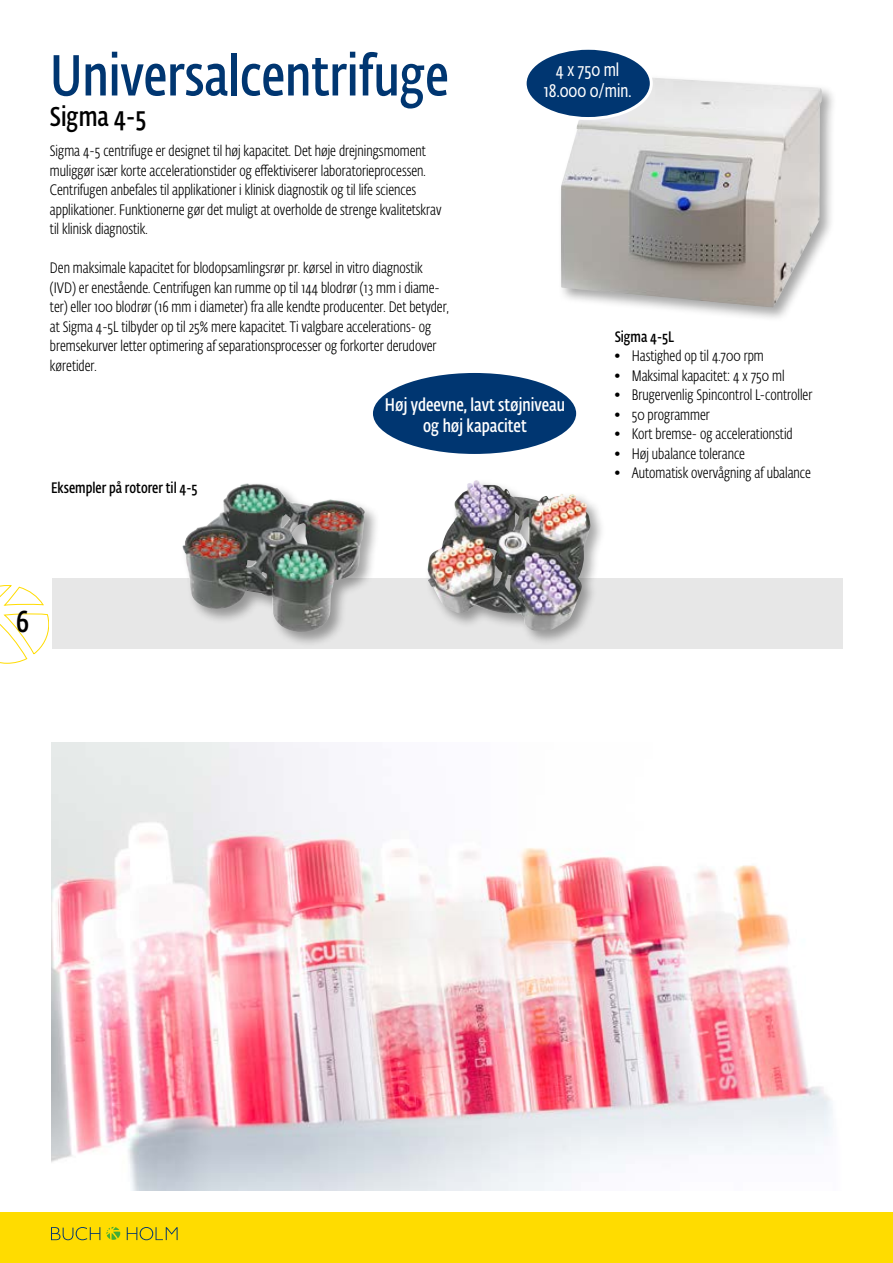
<style>
.page{position:relative;width:893px;height:1263px;background:#fff}
.page>*{position:absolute;margin:0;border:0;box-sizing:border-box;transform-origin:0 0}
.Produktoverskrift{font:600 57px "Fe Sa Cond Alt Std";color:#003671}
.t1{font:600 30px "Fe Sa Cond Alt Std";color:#000}
.produkt_headline_2{font:600 27px "Fe Sa Cond Alt Std";color:#000}
.Brødtekst_til_vare{font:600 18px/21px "Fe Sa Cond Alt Std";color:#fff;text-align:center}
.Brødtekst_til_vare-2{font:18px "Fe Sa Cond Alt Std";color:#fff}
.Brødtekst_til_vare-3{font:300 15px/19.5px "Fe Sa Cond Alt Std";color:#000}
.Fakturatekst{font:600 15px "Fe Sa Cond Alt Std";color:#000}
</style>
<div class="page">
<div style="left:0;top:1212px;width:893px;height:51px;background:#ffdc00"></div>
<svg style="left:106px;top:1227px;width:14px;height:13px"></svg>
<svg style="left:127px;top:1227px;width:51px;height:13px"></svg>
<svg style="left:51px;top:1227px;width:49px;height:13px"></svg>
<svg style="left:0;top:585px;width:49px;height:78px"></svg>
<div style="left:557px;top:74px;width:280px;height:248px;background:#000;opacity:.35"></div>
<img style="left:561px;top:77px;width:261px;height:230px">
<div style="left:371px;top:371px;width:207px;height:84px;background:#003671;border-radius:50%"></div>
<div style="left:370px;top:370px;width:209px;height:87px;border:3px solid #fff;border-radius:50%"></div>
<div style="left:52px;top:578px;width:791px;height:71px;background:#e7e7e7"></div>
<div style="left:424px;top:477px;width:182px;height:170px;background:#000;opacity:.35"></div>
<img style="left:427px;top:482px;width:164px;height:149px">
<img style="left:51px;top:742px;width:782px;height:449px">
<div style="left:179px;top:481px;width:201px;height:166px;background:#000;opacity:.35"></div>
<img style="left:182px;top:483px;width:183px;height:150px">
<div style="left:525px;top:48px;width:126px;height:71px;background:#003671;border-radius:50%"></div>
<div style="left:524px;top:47px;width:129px;height:73px;border:3px solid #fff;border-radius:50%"></div>
<p class="Produktoverskrift" style="left:50px;top:41px;width:400px">Universalcentrifuge</p>
<p class="produkt_headline_2" style="left:50px;top:100px;width:98px">Sigma 4-5</p>
<p class="Brødtekst_til_vare-3" style="left:50px;top:142px;width:393px">Sigma 4-5 centrifuge er designet til høj kapacitet. Det høje drejningsmoment muliggør især korte accelerationstider og effektiviserer laboratorieprocessen.<br>Centrifugen anbefales til applikationer i klinisk diagnostik og til life sciences applikationer. Funktionerne gør det muligt at overholde de strenge kvalitetskrav til klinisk diagnostik.</p>
<p class="Brødtekst_til_vare-3" style="left:50px;top:259px;width:400px">Den maksimale kapacitet for blodopsamlingsrør pr. kørsel in vitro diagnostik (IVD) er enestående. Centrifugen kan rumme op til 144 blodrør (13 mm i diame&shy;ter) eller 100 blodrør (16 mm i diameter) fra alle kendte producenter. Det betyder, at Sigma 4-5L tilbyder op til 25% mere kapacitet. Ti valgbare accelerations- og bremsekurver letter optimering af separationsprocesser og forkorter derudover køretider.</p>
<p class="Brødtekst_til_vare-2" style="left:556px;top:59px;width:65px">4 x 750 ml</p>
<p class="Brødtekst_til_vare-2" style="left:544px;top:80px;width:89px">18.000 0/min.</p>
<p class="Fakturatekst" style="left:615px;top:328px;width:61px">Sigma 4-5L</p>
<p class="Brødtekst_til_vare-3" style="left:615px;top:347px;width:151px">• Hastighed op til 4.700 rpm</p>
<p class="Brødtekst_til_vare-3" style="left:615px;top:366px;width:171px">• Maksimal kapacitet: 4 x 750 ml</p>
<p class="Brødtekst_til_vare-3" style="left:615px;top:386px;width:199px">• Brugervenlig Spincontrol L-controller</p>
<p class="Brødtekst_til_vare-3" style="left:615px;top:405px;width:97px">• 50 programmer</p>
<p class="Brødtekst_til_vare-3" style="left:615px;top:425px;width:180px">• Kort bremse- og accelerationstid</p>
<p class="Brødtekst_til_vare-3" style="left:615px;top:444px;width:132px">• Høj ubalance tolerance</p>
<p class="Brødtekst_til_vare-3" style="left:615px;top:464px;width:198px">• Automatisk overvågning af ubalance</p>
<p class="Brødtekst_til_vare" style="left:385px;top:395px;width:182px">Høj ydeevne, lavt støjniveau og høj kapacitet</p>
<p class="Fakturatekst" style="left:51px;top:478px;width:148px">Eksempler på rotorer til 4-5</p>
<h2 class="t1" style="left:16px;top:603px;width:15px">6</h2>
</div>
